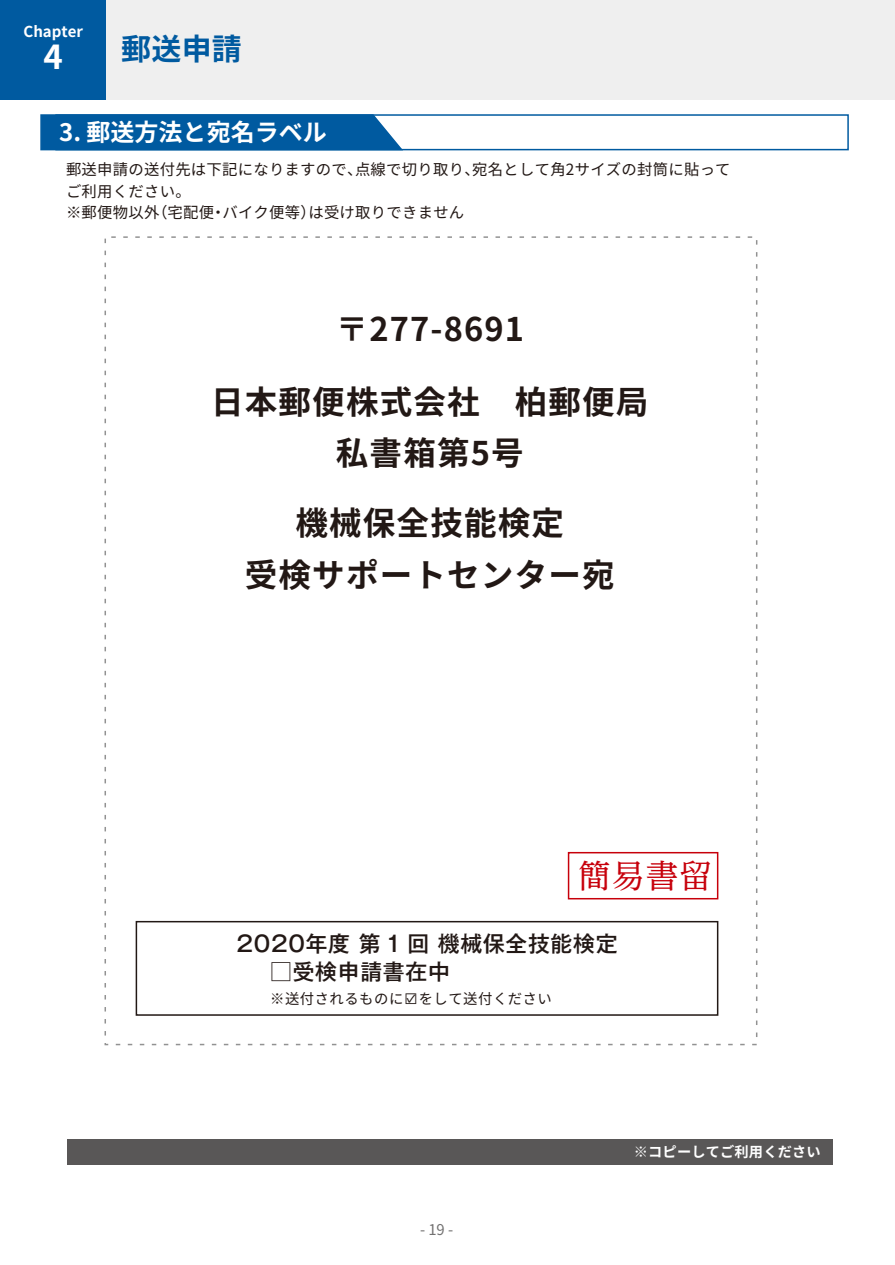
<style>
.page{position:relative;width:895px;height:1265px;background:#fff}
.page>*{position:absolute;margin:0;border:0;box-sizing:border-box;transform-origin:0 0}
.t1{font:700 33px "Gen Shin Gothic";color:#fff}
.t2{font:700 32.55px/51.9px "Gen Shin Gothic";letter-spacing:.035em;color:#221815;text-align:center}
.t3{font:32.55px "UD Reimin Pro";color:#c7000b}
.t4{font:700 30px "Gen Shin Gothic";color:#005aa0}
.t5{font:700 24px "Gen Shin Gothic";color:#fff}
.t6{font:500 22.05px "Gothic MB101 Pro";letter-spacing:.035em;color:#221815}
.t7{font:15.3px/21px "Gen Shin Gothic";letter-spacing:.015em;color:#221815}
.t8{font:700 15px "Gen Shin Gothic";color:#fff}
.t9{font:14.85px "Gen Shin Gothic";color:#727171}
.t10{font:14.55px "Gen Shin Gothic";letter-spacing:.035em;color:#221815}
.t11{font:700 14.25px "Gen Shin Gothic";letter-spacing:.01em;color:#fff}
</style>
<div class="page">
<div style="left:0;top:0;width:894px;height:100px;background:#efefef"></div>
<div style="left:0;top:0;width:106px;height:100px;background:#005aa0"></div>
<div style="left:67px;top:1139px;width:765px;height:25px;background:#595757"></div>
<div style="left:567px;top:851px;width:151px;height:48px;border:2px solid #c7000b"></div>
<div style="left:136px;top:920px;width:582px;height:95px;border:2px solid #221815"></div>
<div style="left:55px;top:114px;width:793px;height:36px;border:2px solid #005aa0"></div>
<svg style="left:40px;top:114px;width:363px;height:37px;background:#0c62a4"></svg>
<p class="t8" style="left:24px;top:20px;width:61px">Chapter</p>
<h1 class="t1" style="left:44px;top:32px;width:21px">4</h1>
<h3 class="t4" style="left:121px;top:27px;width:122px">郵送申請</h3>
<h3 class="t5" style="left:59px;top:114px;width:293px">3. 郵送方法と宛名ラベル　</h3>
<p class="t7" style="left:66px;top:159px;width:666px">郵送申請の送付先は下記になりますので、点線で切り取り、宛名として角2サイズの封筒に貼ってご利用ください。<br>※郵便物以外（宅配便・バイク便等）は受け取りできません</p>
<h2 class="t2" style="left:336px;top:302px;width:189px">〒277-8691</h2>
<h2 class="t2" style="left:211px;top:375px;width:439px">日本郵便株式会社　柏郵便局私書箱第5号</h2>
<h2 class="t2" style="left:245px;top:496px;width:371px">機械保全技能検定<br>受検サポートセンター宛</h2>
<h2 class="t3" style="left:578px;top:848px;width:135px">簡易書留</h2>
<h3 class="t6" style="left:236px;top:925px;width:382px">2020年度 第 1 回 機械保全技能検定</h3>
<p class="t10" style="left:270px;top:987px;width:283px">※送付されるものに☑をして送付ください</p>
<h3 class="t6" style="left:270px;top:952px;width:181px">□受検申請書在中</h3>
<p class="t9" style="left:420px;top:1218px;width:35px">- 19 -</p>
<p class="t11" style="left:633px;top:1140px;width:188px">※コピーしてご利用ください</p>
</div>
